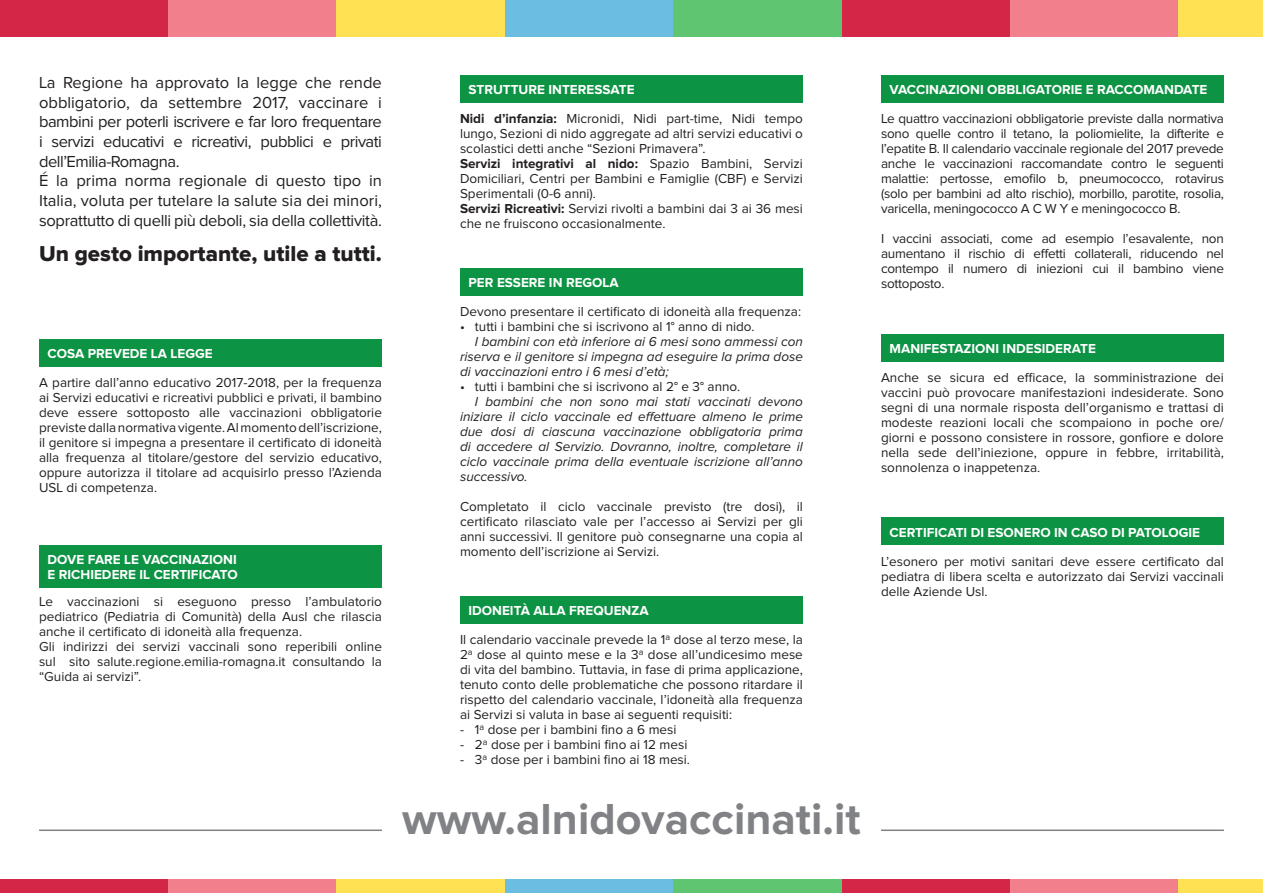
<style>
.page{position:relative;width:1263px;height:893px;background:#fff}
.page>*{position:absolute;margin:0;border:0;box-sizing:border-box;transform-origin:0 0}
.t1{font:700 45px "Proxima Nova";color:#808285}
.t2{font:22.35px "Proxima Nova Extrabld";color:#231f20}
.t3{font:16.5px/19.6px "Proxima Nova";letter-spacing:-.025em;color:#231f20;text-align:justify}
.t4{font:13.5px/15px "Proxima Nova";color:#231f20;text-align:justify}
.t5{font:italic 13.5px/15px "Proxima Nova";color:#231f20;text-align:justify}
.t6{font:700 13.5px "Proxima Nova";color:#fff}
.s1{font-weight:700}
</style>
<div class="page">
<div style="left:39px;top:545px;width:343px;height:43px;background:#0d9344"></div>
<div style="left:460px;top:75px;width:343px;height:27px;background:#0d9344"></div>
<div style="left:39px;top:339px;width:343px;height:28px;background:#0d9344"></div>
<div style="left:460px;top:596px;width:343px;height:28px;background:#0d9344"></div>
<div style="left:460px;top:268px;width:343px;height:28px;background:#0d9344"></div>
<div style="left:881px;top:75px;width:343px;height:27px;background:#0d9344"></div>
<div style="left:881px;top:518px;width:343px;height:27px;background:#0d9344"></div>
<div style="left:881px;top:334px;width:343px;height:27px;background:#0d9344"></div>
<div style="left:0;top:879px;width:168px;height:14px;background:#d42647"></div>
<div style="left:168px;top:879px;width:169px;height:14px;background:#f27f8c"></div>
<div style="left:337px;top:879px;width:168px;height:14px;background:#ffe153"></div>
<div style="left:505px;top:879px;width:169px;height:14px;background:#6bbee0"></div>
<div style="left:674px;top:879px;width:168px;height:14px;background:#5fc571"></div>
<div style="left:842px;top:879px;width:168px;height:14px;background:#d42647"></div>
<div style="left:1010px;top:879px;width:169px;height:14px;background:#f27f8c"></div>
<div style="left:1179px;top:879px;width:84px;height:14px;background:#ffe153"></div>
<div style="left:0;top:0;width:168px;height:36px;background:#d42647"></div>
<div style="left:168px;top:0;width:169px;height:36px;background:#f27f8c"></div>
<div style="left:337px;top:0;width:168px;height:36px;background:#ffe153"></div>
<div style="left:505px;top:0;width:169px;height:36px;background:#6bbee0"></div>
<div style="left:674px;top:0;width:168px;height:36px;background:#5fc571"></div>
<div style="left:842px;top:0;width:168px;height:36px;background:#d42647"></div>
<div style="left:1010px;top:0;width:169px;height:36px;background:#f27f8c"></div>
<div style="left:1179px;top:0;width:84px;height:36px;background:#ffe153"></div>
<hr style="left:39px;top:829px;width:343px;height:2px;background:#808285">
<hr style="left:881px;top:829px;width:343px;height:2px;background:#808285">
<p class="t3" style="left:39px;top:73px;width:344px">La Regione ha approvato la legge che rende obbligatorio, da settembre 2017, vaccinare i bambini per poterli iscrivere e far loro frequentare i servizi educativi e ricreativi, pubblici e privati dell’Emilia-Romagna.</p>
<p class="t3" style="left:39px;top:172px;width:344px">É la prima norma regionale di questo tipo in Italia, voluta per tutelare la salute sia dei minori, soprattutto di quelli più deboli, sia della collettività.</p>
<p class="t2" style="left:39px;top:244px;width:344px">Un gesto importante, utile a tutti.</p>
<p class="t6" style="left:48px;top:348px;width:167px">COSA PREVEDE LA LEGGE</p>
<p class="t4" style="left:39px;top:376px;width:344px">A partire dall’anno educativo 2017-2018, per la frequenza ai Servizi educativi e ricreativi pubblici e privati, il bambino deve essere sottoposto alle vaccinazioni obbligatorie previste dalla normativa vigente. Al momento dell’iscrizione, il genitore si impegna a presentare il certificato di idoneità alla frequenza al titolare/gestore del servizio educativo, oppure autorizza il titolare ad acquisirlo presso l’Azienda USL di competenza.</p>
<p class="t6" style="left:48px;top:553px;width:191px">DOVE FARE LE VACCINAZIONI</p>
<p class="t6" style="left:48px;top:568px;width:192px">E RICHIEDERE IL CERTIFICATO</p>
<p class="t4" style="left:39px;top:595px;width:344px">Le vaccinazioni si eseguono presso l’ambulatorio pediatrico (Pediatria di Comunità) della Ausl che rilascia anche il certificato di idoneità alla frequenza.</p>
<p class="t4" style="left:39px;top:640px;width:344px">Gli indirizzi dei servizi vaccinali sono reperibili online sul sito salute.regione.emilia-romagna.it consultando la “Guida ai servizi”.</p>
<p class="t6" style="left:468px;top:83px;width:167px">STRUTTURE INTERESSATE</p>
<p class="t4" style="left:460px;top:112px;width:344px"><span class="s1">Nidi d’infanzia:</span> Micronidi, Nidi part-time, Nidi tempo lungo, Sezioni di nido aggregate ad altri servizi educativi o scolastici detti anche “Sezioni Primavera”.</p>
<p class="t4" style="left:460px;top:157px;width:344px"><span class="s1">Servizi integrativi al nido:</span> Spazio Bambini, Servizi Domiciliari, Centri per Bambini e Famiglie (CBF) e Servizi Sperimentali (0-6 anni).</p>
<p class="t4" style="left:460px;top:202px;width:344px"><span class="s1">Servizi Ricreativi:</span> Servizi rivolti a bambini dai 3 ai 36 mesi che ne fruiscono occasionalmente.</p>
<p class="t6" style="left:468px;top:276px;width:152px">PER ESSERE IN REGOLA</p>
<p class="t4" style="left:460px;top:305px;width:342px">Devono presentare il certificato di idoneità alla frequenza:</p>
<p class="t4" style="left:460px;top:320px;width:296px">• tutti i bambini che si iscrivono al 1° anno di nido.</p>
<p class="t5" style="left:460px;top:335px;width:344px;text-indent:15px">I bambini con età inferiore ai 6 mesi sono ammessi con riserva e il genitore si impegna ad eseguire la prima dose di vaccinazioni entro i 6 mesi d’età;</p>
<p class="t4" style="left:460px;top:380px;width:282px">• tutti i bambini che si iscrivono al 2° e 3° anno.</p>
<p class="t5" style="left:460px;top:395px;width:344px;text-indent:15px">I bambini che non sono mai stati vaccinati devono iniziare il ciclo vaccinale ed effettuare almeno le prime due dosi di ciascuna vaccinazione obbligatoria prima di accedere al Servizio. Dovranno, inoltre, completare il ciclo vaccinale prima della eventuale iscrizione all’anno successivo.</p>
<p class="t4" style="left:460px;top:500px;width:344px">Completato il ciclo vaccinale previsto (tre dosi), il certificato rilasciato vale per l’accesso ai Servizi per gli anni successivi. Il genitore può consegnarne una copia al momento dell’iscrizione ai Servizi.</p>
<p class="t6" style="left:468px;top:604px;width:182px">IDONEITÀ ALLA FREQUENZA</p>
<p class="t4" style="left:460px;top:633px;width:344px">Il calendario vaccinale prevede la 1<sup>a</sup> dose al terzo mese, la 2<sup>a</sup> dose al quinto mese e la 3<sup>a</sup> dose all’undicesimo mese di vita del bambino. Tuttavia, in fase di prima applicazione, tenuto conto delle problematiche che possono ritardare il rispetto del calendario vaccinale, l’idoneità alla frequenza ai Servizi si valuta in base ai seguenti requisiti:</p>
<p class="t4" style="left:460px;top:723px;width:218px">- 1<sup>a</sup> dose per i bambini fino a 6 mesi</p>
<p class="t4" style="left:460px;top:738px;width:229px">- 2<sup>a</sup> dose per i bambini fino ai 12 mesi</p>
<p class="t4" style="left:460px;top:753px;width:231px">- 3<sup>a</sup> dose per i bambini fino ai 18 mesi.</p>
<p class="t1" style="left:402px;top:798px;width:460px">www.alnidovaccinati.it</p>
<p class="t6" style="left:889px;top:83px;width:319px">VACCINAZIONI OBBLIGATORIE E RACCOMANDATE</p>
<p class="t4" style="left:881px;top:112px;width:344px">Le quattro vaccinazioni obbligatorie previste dalla normativa sono quelle contro il tetano, la poliomielite, la difterite e l’epatite B. Il calendario vaccinale regionale del 2017 prevede anche le vaccinazioni raccomandate contro le seguenti malattie: pertosse, emofilo b, pneumococco, rotavirus (solo per bambini ad alto rischio), morbillo, parotite, rosolia, varicella, meningococco A C W Y e meningococco B.</p>
<p class="t4" style="left:881px;top:232px;width:344px">I vaccini associati, come ad esempio l’esavalente, non aumentano il rischio di effetti collaterali, riducendo nel contempo il numero di iniezioni cui il bambino viene sottoposto.</p>
<p class="t6" style="left:889px;top:342px;width:208px">MANIFESTAZIONI INDESIDERATE</p>
<p class="t4" style="left:881px;top:371px;width:344px">Anche se sicura ed efficace, la somministrazione dei vaccini può provocare manifestazioni indesiderate. Sono segni di una normale risposta dell’organismo e trattasi di modeste reazioni locali che scompaiono in poche ore/ giorni e possono consistere in rossore, gonfiore e dolore nella sede dell’iniezione, oppure in febbre, irritabilità, sonnolenza o inappetenza.</p>
<p class="t6" style="left:889px;top:526px;width:312px">CERTIFICATI DI ESONERO IN CASO DI PATOLOGIE</p>
<p class="t4" style="left:881px;top:554px;width:344px">L’esonero per motivi sanitari deve essere certificato dal pediatra di libera scelta e autorizzato dai Servizi vaccinali delle Aziende Usl.</p>
</div>
